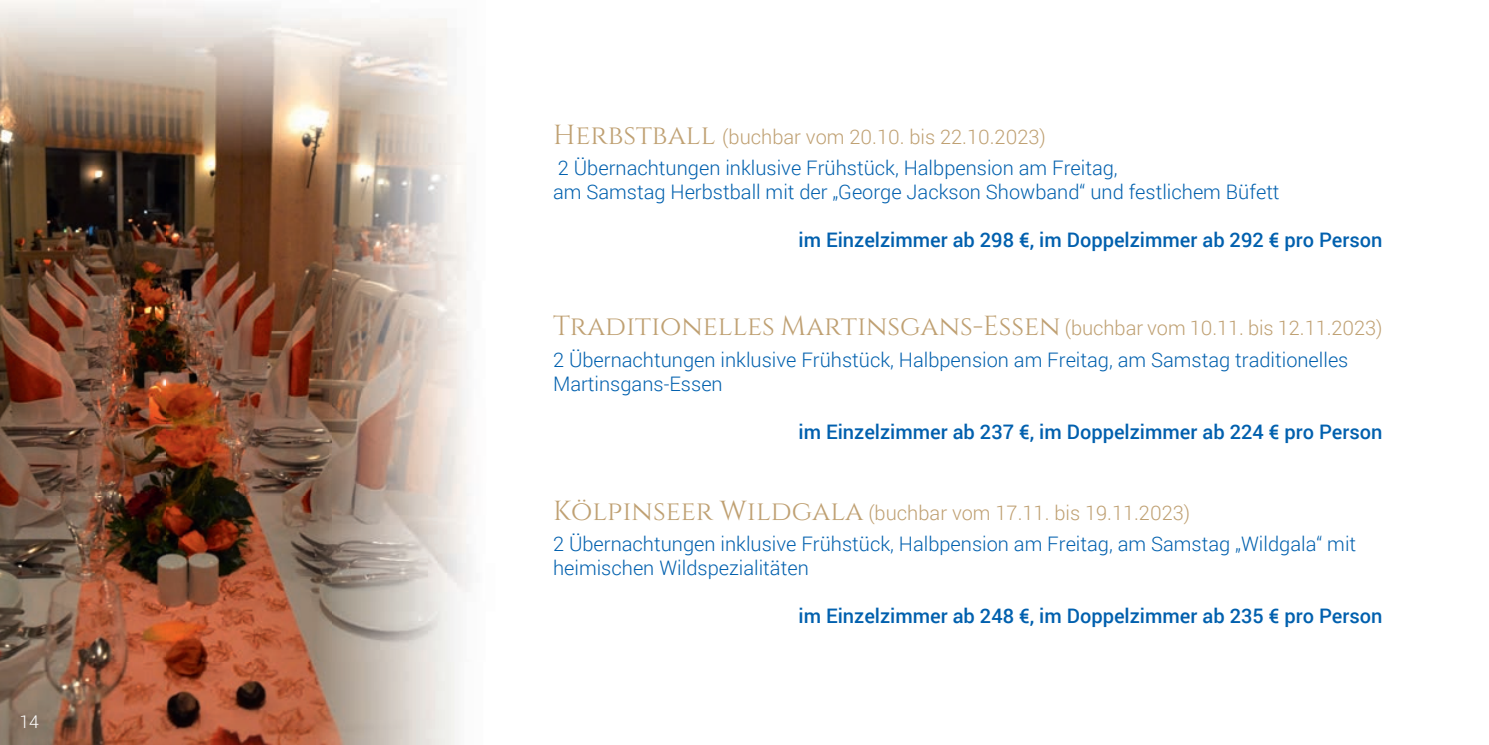
<style>
.page{position:relative;width:1489px;height:745px;background:#fff}
.page>*{position:absolute;margin:0;border:0;box-sizing:border-box;transform-origin:0 0}
.t1{font:27.5px "Cinzel";letter-spacing:-.005em;color:#bfa072}
.t2{font:300 20px/31px "Roboto";color:#0160ae}
.t3{font:500 20px "Roboto";color:#0160ae}
.t4{font:300 17.5px "Roboto";color:#fff}
.s1{font-family:"Cinzel";font-weight:400;font-size:27.5px;color:#bfa072}
.s2{color:#bfa072}
.s3{font-family:"Roboto";font-weight:300;font-size:20px}
</style>
<div class="page">
<img style="left:0;top:0;width:471px;height:744px">
<p class="t4" style="left:20px;top:709px;width:21px">14</p>
<p class="t2" style="left:553px;top:121px;width:566px"><span class="s1">Herbstball</span> <span class="s2">(buchbar vom 20.10. bis 22.10.2023)<br></span>2 Übernachtungen inklusive Frühstück, Halbpension am Freitag,</p>
<p class="t2" style="left:553px;top:176px;width:728px">am Samstag Herbstball mit der „George Jackson Showband“ und festlichem Büfett</p>
<p class="t3" style="left:798px;top:226px;width:585px">im Einzelzimmer ab 298 €, im Doppelzimmer ab 292 € pro Person</p>
<h1 class="t1" style="left:553px;top:310px;width:831px">Traditionelles Martinsgans-Essen <span class="s3">(buchbar vom 10.11. bis 12.11.2023)</span></h1>
<p class="t2" style="left:553px;top:346px;width:797px;line-height:24px">2 Übernachtungen inklusive Frühstück, Halbpension am Freitag, am Samstag traditionelles<br>Martinsgans-Essen</p>
<p class="t3" style="left:798px;top:417px;width:585px">im Einzelzimmer ab 237 €, im Doppelzimmer ab 224 € pro Person</p>
<p class="t2" style="left:553px;top:496px;width:804px"><span class="s1">Kölpinseer Wildgala</span> <span class="s2">(buchbar vom 17.11. bis 19.11.2023)<br></span>2 Übernachtungen inklusive Frühstück, Halbpension am Freitag, am Samstag „Wildgala“ mit</p>
<p class="t2" style="left:553px;top:551px;width:257px">heimischen Wildspezialitäten</p>
<p class="t3" style="left:798px;top:601px;width:585px">im Einzelzimmer ab 248 €, im Doppelzimmer ab 235 € pro Person</p>
</div>
